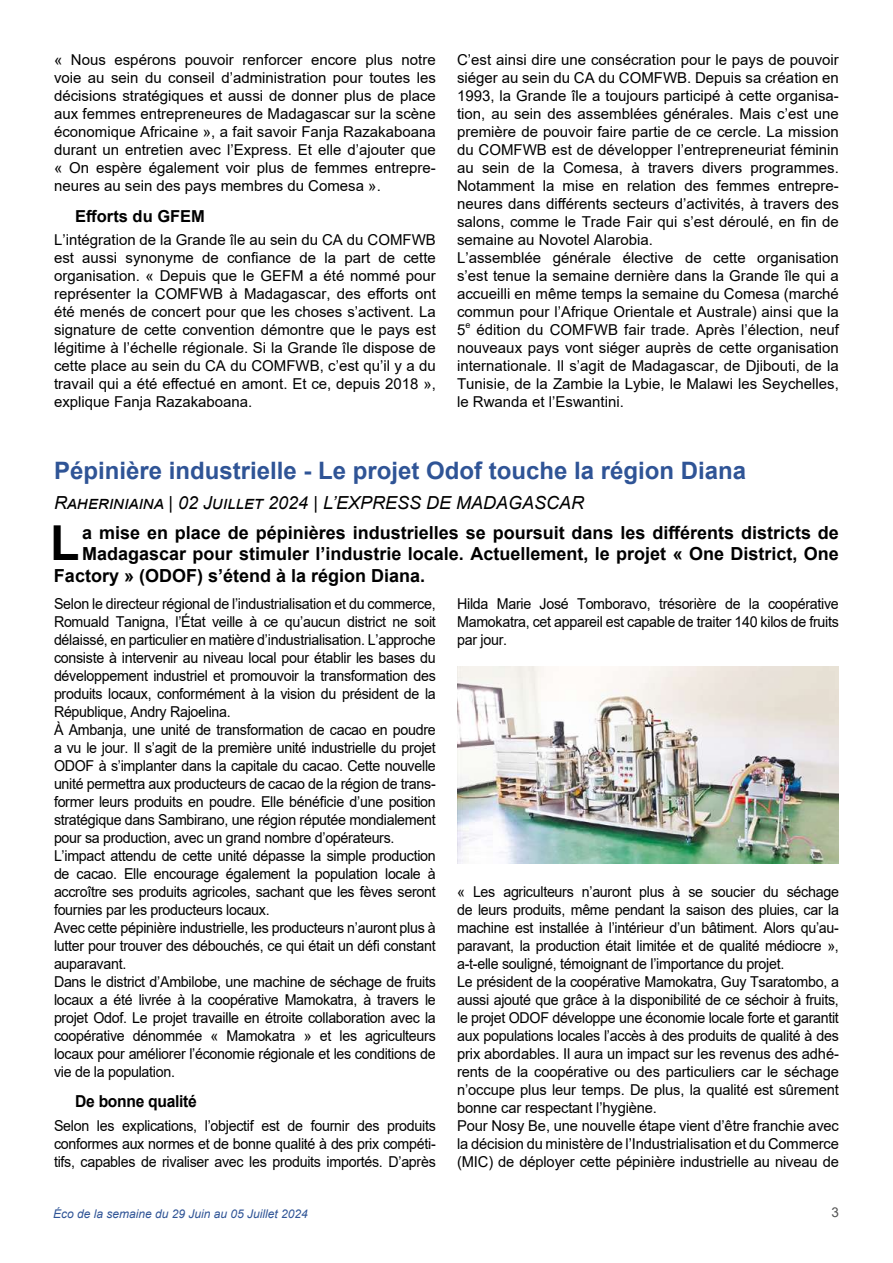
<style>
.page{position:relative;width:893px;height:1263px;background:#fff}
.page>*{position:absolute;margin:0;border:0;box-sizing:border-box;transform-origin:0 0}
.t1{font:700 48.15px "Arial";color:#000}
.t2{font:700 24px "Arial";color:#2f5496}
.t3{font:700 18px "Arial";color:#000}
.t4{font:italic 18px "Arial";color:#000}
.t5{font:700 16.5px "Arial";letter-spacing:-.02em;color:#000;scale:.95 1}
.t6{font:700 16.5px "Arial";color:#000}
.t7{font:15px/18px "Arial";letter-spacing:-.02em;color:#000;scale:.95 1}
.t8{font:15px/18px "Arial";letter-spacing:-.02em;color:#000;text-align:justify}
.t9{font:15px/18px "Arial";color:#000}
.t10{font:13.5px "Arial";color:#525252}
.t11{font:italic 12px "Arial";color:#2f5496}
.t12{font:9px "Arial";color:#000}
</style>
<div class="page">
<img style="left:457px;top:666px;width:382px;height:198px">
<p class="t8" style="left:54px;top:51px;width:383px">« Nous espérons pouvoir renforcer encore plus notre voie au sein du conseil d’administration pour toutes les décisions stratégiques et aussi de donner plus de place aux femmes entrepreneures de Madagascar sur la scène économique Africaine », a fait savoir Fanja Razakaboana durant un entretien avec l’Express. Et elle d’ajouter que « On espère également voir plus de femmes entrepre&shy;neures au sein des pays membres du Comesa ».</p>
<p class="t6" style="left:75px;top:204px;width:131px">Efforts du GFEM</p>
<p class="t8" style="left:54px;top:231px;width:383px">L’intégration de la Grande île au sein du CA du COMFWB est aussi synonyme de confiance de la part de cette organisation. « Depuis que le GEFM a été nommé pour représenter la COMFWB à Madagascar, des efforts ont été menés de concert pour que les choses s’activent. La signature de cette convention démontre que le pays est légitime à l’échelle régionale. Si la Grande île dispose de cette place au sein du CA du COMFWB, c’est qu’il y a du travail qui a été effectué en amont. Et ce, depuis 2018 », explique Fanja Razakaboana.</p>
<p class="t9" style="left:457px;top:51px;width:383px">C’est ainsi dire une consécration pour le pays de pouvoir siéger au sein du CA du COMFWB. Depuis sa création en 1993, la Grande île a toujours participé à cette organisa&shy;tion, au sein des assemblées générales. Mais c’est une première de pouvoir faire partie de ce cercle. La mission du COMFWB est de développer l’entrepreneuriat féminin au sein de la Comesa, à travers divers programmes.<br>Notamment la mise en relation des femmes entrepre&shy;neures dans différents secteurs d’activités, à travers des salons, comme le Trade Fair qui s’est déroulé, en fin de semaine au Novotel Alarobia.<br>L’assemblée générale élective de cette organisation s’est tenue la semaine dernière dans la Grande île qui a accueilli en même temps la semaine du Comesa (marché commun pour l’Afrique Orientale et Australe) ainsi que la 5</p>
<p class="t12" style="left:465px;top:319px;width:7px">e</p>
<p class="t8" style="left:457px;top:321px;width:383px;text-indent:20px">édition du COMFWB fair trade. Après l’élection, neuf nouveaux pays vont siéger auprès de cette organisation internationale. Il s’agit de Madagascar, de Djibouti, de la Tunisie, de la Zambie la Lybie, le Malawi les Seychelles, le Rwanda et l’Eswantini.</p>
<h2 class="t2" style="left:54px;top:453px;width:694px">Pépinière industrielle - Le projet Odof touche la région Diana</h2>
<p class="t4" style="left:54px;top:491px;width:532px">Raheriniaina | 02 Juillet 2024 | L’EXPRESS DE MADAGASCAR</p>
<h1 class="t1" style="left:50px;top:509px;width:31px">L</h1>
<p class="t3" style="left:82px;top:520px;width:758px">a mise en place de pépinières industrielles se poursuit dans les différents districts de</p>
<p class="t3" style="left:82px;top:541px;width:758px">Madagascar pour stimuler l’industrie locale. Actuellement, le projet « One District, One</p>
<p class="t3" style="left:54px;top:563px;width:373px">Factory » (ODOF) s’étend à la région Diana.</p>
<p class="t7" style="left:54px;top:594px;width:403px">Selon le directeur régional de l’industrialisation et du commerce, Romuald Tanigna, l’État veille à ce qu’aucun district ne soit délaissé, en particulier en matière d’industrialisation. L’approche consiste à intervenir au niveau local pour établir les bases du développement industriel et promouvoir la transformation des produits locaux, conformément à la vision du président de la République, Andry Rajoelina.<br>À Ambanja, une unité de transformation de cacao en poudre a vu le jour. Il s’agit de la première unité industrielle du projet ODOF à s’implanter dans la capitale du cacao. Cette nouvelle unité permettra aux producteurs de cacao de la région de trans&shy;former leurs produits en poudre. Elle bénéficie d’une position stratégique dans Sambirano, une région réputée mondialement pour sa production, avec un grand nombre d’opérateurs.<br>L’impact attendu de cette unité dépasse la simple production de cacao. Elle encourage également la population locale à accroître ses produits agricoles, sachant que les fèves seront fournies par les producteurs locaux.<br>Avec cette pépinière industrielle, les producteurs n’auront plus à lutter pour trouver des débouchés, ce qui était un défi constant auparavant.<br>Dans le district d’Ambilobe, une machine de séchage de fruits locaux a été livrée à la coopérative Mamokatra, à travers le projet Odof. Le projet travaille en étroite collaboration avec la coopérative dénommée « Mamokatra » et les agriculteurs locaux pour améliorer l’économie régionale et les conditions de vie de la population.</p>
<p class="t5" style="left:75px;top:1090px;width:129px">De bonne qualité</p>
<p class="t7" style="left:54px;top:1116px;width:403px;text-align:justify">Selon les explications, l’objectif est de fournir des produits conformes aux normes et de bonne qualité à des prix compéti&shy;tifs, capables de rivaliser avec les produits importés. D’après</p>
<p class="t7" style="left:457px;top:594px;width:403px;text-align:justify">Hilda Marie José Tomboravo, trésorière de la coopérative Mamokatra, cet appareil est capable de traiter 140 kilos de fruits par jour.</p>
<p class="t7" style="left:457px;top:882px;width:403px">« Les agriculteurs n’auront plus à se soucier du séchage de leurs produits, même pendant la saison des pluies, car la machine est installée à l’intérieur d’un bâtiment. Alors qu’au&shy;paravant, la production était limitée et de qualité médiocre », a-t-elle souligné, témoignant de l’importance du projet.<br>Le président de la coopérative Mamokatra, Guy Tsaratombo, a aussi ajouté que grâce à la disponibilité de ce séchoir à fruits, le projet ODOF développe une économie locale forte et garantit aux populations locales l’accès à des produits de qualité à des prix abordables. Il aura un impact sur les revenus des adhé&shy;rents de la coopérative ou des particuliers car le séchage n’occupe plus leur temps. De plus, la qualité est sûrement bonne car respectant l’hygiène.<br>Pour Nosy Be, une nouvelle étape vient d’être franchie avec la décision du ministère de l’Industrialisation et du Commerce (MIC) de déployer cette pépinière industrielle au niveau de</p>
<p class="t11" style="left:53px;top:1205px;width:256px">Éco de la semaine du 29 Juin au 05 Juillet 2024</p>
<p class="t10" style="left:831px;top:1203px;width:9px">3</p>
</div>
